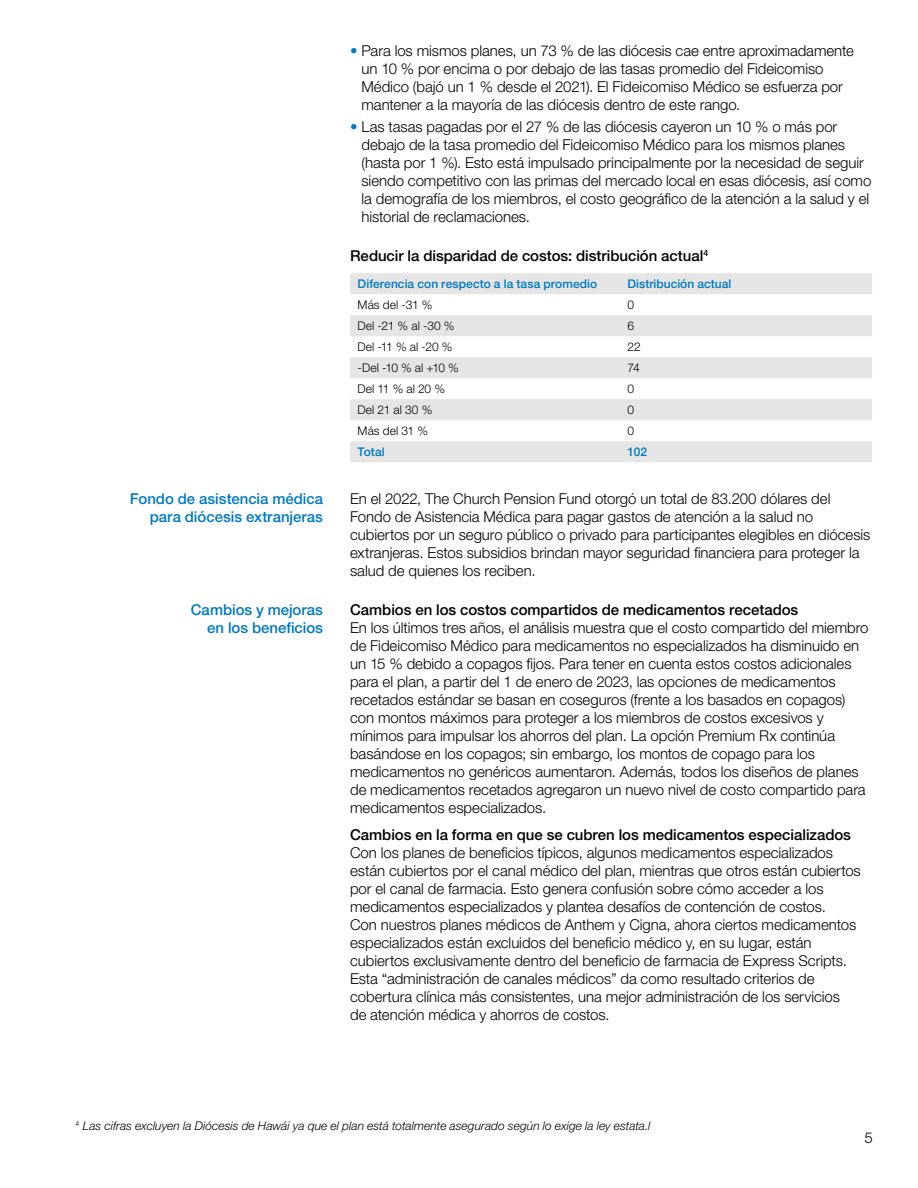
<style>
.page{position:relative;width:918px;height:1188px;background:#fff}
.page>*{position:absolute;margin:0;border:0;box-sizing:border-box;transform-origin:0 0}
.t1{font:300 15px/18px "Helvetica Neue LT Std";letter-spacing:-.005em;color:#000}
.t2{font:500 15px "Helvetica Neue LT Std";letter-spacing:-.005em;color:#000}
.t3{font:500 15px/18px "Helvetica Neue LT Std";letter-spacing:-.005em;color:#0079c1;text-align:right}
.t4{font:italic 300 12px "Helvetica Neue LT Std";letter-spacing:.005em;color:#000}
.t5{font:300 12px/21px "Helvetica Neue LT Std";letter-spacing:.005em;color:#000}
.t6{font:500 12px "Helvetica Neue LT Std";letter-spacing:.005em;color:#0079c1}
.s1{color:#0079c1}
</style>
<div class="page">
<div style="left:350px;top:273px;width:522px;height:21px;background:#e5e5e6"></div>
<div style="left:350px;top:315px;width:522px;height:21px;background:#e5e5e6"></div>
<div style="left:350px;top:357px;width:522px;height:21px;background:#e5e5e6"></div>
<div style="left:350px;top:399px;width:522px;height:21px;background:#e5e5e6"></div>
<div style="left:350px;top:441px;width:522px;height:21px;background:#e5e5e6"></div>
<p class="t1" style="left:361px;top:41px;width:494px;text-indent:-11px"><span class="s1">•</span> Para los mismos planes, un 73 % de las diócesis cae entre aproximadamente un 10 % por encima o por debajo de las tasas promedio del Fideicomiso Médico (bajó un 1 % desde el 2021). El Fideicomiso Médico se esfuerza por mantener a la mayoría de las diócesis dentro de este rango.</p>
<p class="t1" style="left:361px;top:118px;width:511px;text-indent:-11px"><span class="s1">•</span> Las tasas pagadas por el 27 % de las diócesis cayeron un 10 % o más por debajo de la tasa promedio del Fideicomiso Médico para los mismos planes (hasta por 1 %). Esto está impulsado principalmente por la necesidad de seguir siendo competitivo con las primas del mercado local en esas diócesis, así como la demografía de los miembros, el costo geográfico de la atención a la salud y el historial de reclamaciones.</p>
<p class="t2" style="left:350px;top:247px;width:360px">Reducir la disparidad de costos: distribución actual<sup>4</sup></p>
<p class="t6" style="left:358px;top:277px;width:241px">Diferencia con respecto a la tasa promedio</p>
<p class="t5" style="left:358px;top:294px;width:103px">Más del -31 %<br>Del -21 % al -30 %<br>Del -11 % al -20 % -Del -10 % al +10 %<br>Del 11 % al 20 %<br>Del 21 al 30 %<br>Más del 31 %</p>
<p class="t6" style="left:358px;top:445px;width:29px">Total</p>
<p class="t6" style="left:628px;top:277px;width:105px">Distribución actual</p>
<p class="t5" style="left:628px;top:294px;width:15px">0<br>6<br>22<br>74<br>0<br>0<br>0</p>
<p class="t6" style="left:628px;top:445px;width:21px">102</p>
<p class="t3" style="left:130px;top:489px;width:195px">Fondo de asistencia médica para diócesis extranjeras</p>
<p class="t1" style="left:350px;top:489px;width:522px">En el 2022, The Church Pension Fund otorgó un total de 83.200 dólares del Fondo de Asistencia Médica para pagar gastos de atención a la salud no cubiertos por un seguro público o privado para participantes elegibles en diócesis extranjeras. Estos subsidios brindan mayor seguridad financiera para proteger la salud de quienes los reciben.</p>
<p class="t3" style="left:191px;top:600px;width:134px">Cambios y mejoras en los beneficios</p>
<p class="t2" style="left:350px;top:601px;width:450px">Cambios en los costos compartidos de medicamentos recetados</p>
<p class="t1" style="left:350px;top:618px;width:520px">En los últimos tres años, el análisis muestra que el costo compartido del miembro de Fideicomiso Médico para medicamentos no especializados ha disminuido en un 15 % debido a copagos fijos. Para tener en cuenta estos costos adicionales para el plan, a partir del 1 de enero de 2023, las opciones de medicamentos recetados estándar se basan en coseguros (frente a los basados en copagos) con montos máximos para proteger a los miembros de costos excesivos y mínimos para impulsar los ahorros del plan. La opción Premium Rx continúa basándose en los copagos; sin embargo, los montos de copago para los medicamentos no genéricos aumentaron. Además, todos los diseños de planes de medicamentos recetados agregaron un nuevo nivel de costo compartido para medicamentos especializados.</p>
<p class="t2" style="left:350px;top:826px;width:503px">Cambios en la forma en que se cubren los medicamentos especializados</p>
<p class="t1" style="left:350px;top:843px;width:512px">Con los planes de beneficios típicos, algunos medicamentos especializados están cubiertos por el canal médico del plan, mientras que otros están cubiertos por el canal de farmacia. Esto genera confusión sobre cómo acceder a los medicamentos especializados y plantea desafíos de contención de costos.<br>Con nuestros planes médicos de Anthem y Cigna, ahora ciertos medicamentos especializados están excluidos del beneficio médico y, en su lugar, están cubiertos exclusivamente dentro del beneficio de farmacia de Express Scripts.<br>Esta “administración de canales médicos” da como resultado criterios de cobertura clínica más consistentes, una mejor administración de los servicios<br>de atención médica y ahorros de costos.</p>
<p class="t4" style="left:76px;top:1119px;width:576px"><sup>4</sup> Las cifras excluyen la Diócesis de Hawái ya que el plan está totalmente asegurado según lo exige la ley estata.l</p>
<p class="t1" style="left:865px;top:1128px;width:10px">5</p>
</div>
